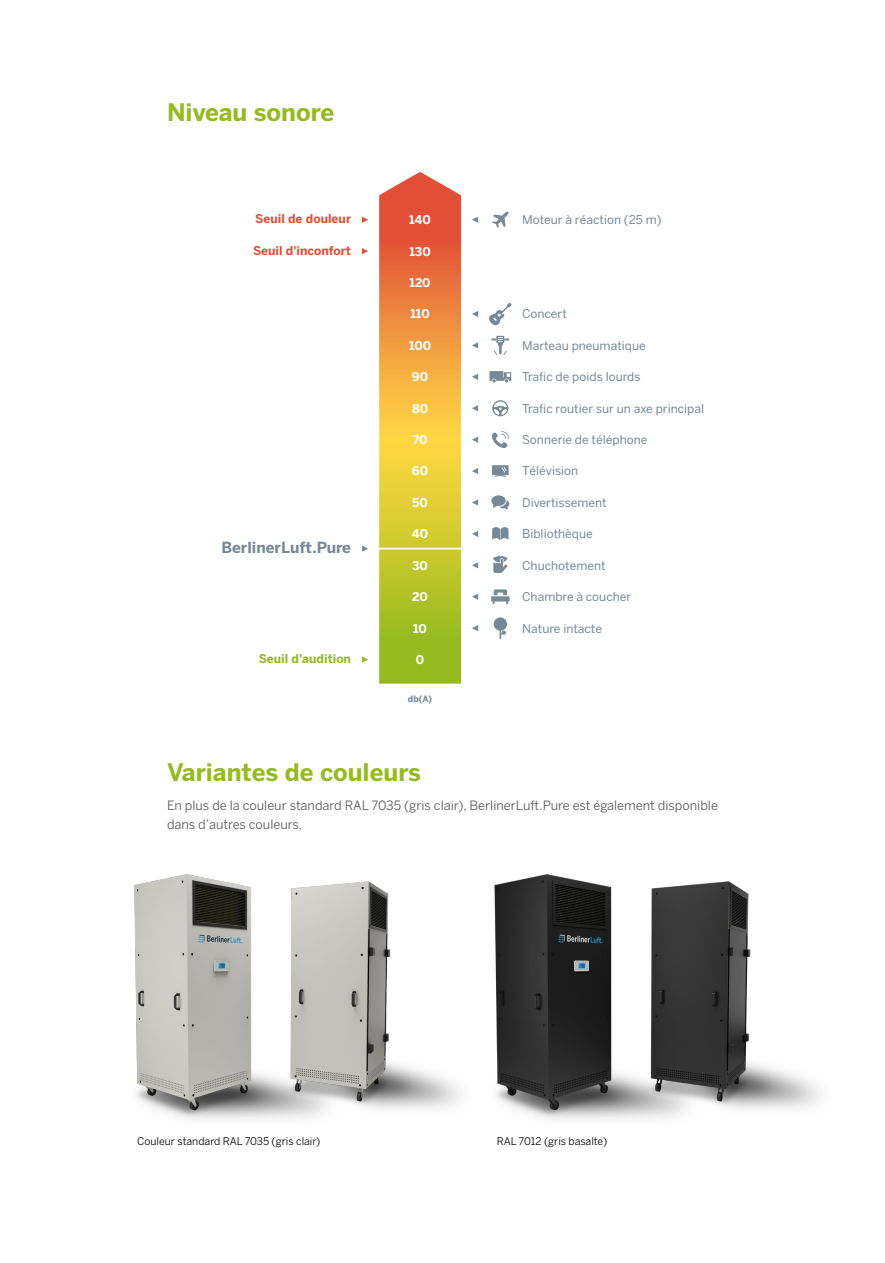
<style>
.page{position:relative;width:885px;height:1263px;background:#fff}
.page>*{position:absolute;margin:0;border:0;box-sizing:border-box;transform-origin:0 0}
.t1{font:700 24px "Benton Sans";color:#95bb20}
.t2{font:700 15.3px "Benton Sans";color:#758997}
.t3{font:12.75px/19.2px "Benton Sans";color:#575756}
.t4{font:12px "Benton Sans";color:#758997}
.t5{font:700 12px "Benton Sans";color:#fff}
.t6{font:700 12px "Benton Sans";color:#e24f36}
.t7{font:700 12px "Benton Sans";color:#95bb20}
.t8{font:10.5px "Benton Sans";color:#000}
.t9{font:700 8.7px "Benton Sans";color:#758997}
</style>
<div class="page">
<img style="left:134px;top:874px;width:326px;height:246px">
<img style="left:494px;top:874px;width:326px;height:246px">
<svg style="left:472px;top:217px;width:6px;height:6px"></svg>
<svg style="left:472px;top:311px;width:6px;height:6px"></svg>
<svg style="left:472px;top:342px;width:6px;height:6px"></svg>
<svg style="left:472px;top:405px;width:6px;height:6px"></svg>
<svg style="left:472px;top:468px;width:6px;height:6px"></svg>
<svg style="left:472px;top:436px;width:6px;height:7px"></svg>
<svg style="left:472px;top:374px;width:6px;height:6px"></svg>
<svg style="left:472px;top:499px;width:6px;height:7px"></svg>
<svg style="left:472px;top:531px;width:6px;height:6px"></svg>
<svg style="left:472px;top:562px;width:6px;height:6px"></svg>
<svg style="left:472px;top:594px;width:6px;height:6px"></svg>
<svg style="left:472px;top:625px;width:6px;height:6px"></svg>
<svg style="left:362px;top:217px;width:6px;height:6px"></svg>
<svg style="left:362px;top:248px;width:6px;height:6px"></svg>
<svg style="left:362px;top:656px;width:6px;height:7px"></svg>
<svg style="left:362px;top:545px;width:6px;height:7px"></svg>
<svg style="left:379px;top:172px;width:82px;height:512px;background:#daa93b"></svg>
<svg style="left:493px;top:617px;width:14px;height:22px"></svg>
<svg style="left:492px;top:400px;width:16px;height:16px"></svg>
<svg style="left:492px;top:211px;width:16px;height:17px"></svg>
<svg style="left:489px;top:303px;width:22px;height:22px"></svg>
<svg style="left:491px;top:336px;width:18px;height:19px"></svg>
<svg style="left:489px;top:371px;width:22px;height:12px"></svg>
<svg style="left:491px;top:431px;width:18px;height:17px"></svg>
<svg style="left:492px;top:465px;width:16px;height:12px"></svg>
<svg style="left:491px;top:495px;width:18px;height:15px"></svg>
<svg style="left:492px;top:527px;width:16px;height:14px"></svg>
<svg style="left:493px;top:556px;width:15px;height:17px"></svg>
<svg style="left:491px;top:589px;width:18px;height:15px"></svg>
<hr style="left:377px;top:548px;width:85px;height:1px;background:#fff">
<h1 class="t1" style="left:167px;top:98px;width:169px">Niveau sonore</h1>
<p class="t6" style="left:255px;top:212px;width:97px">Seuil de douleur</p>
<p class="t6" style="left:253px;top:243px;width:100px">Seuil d'inconfort</p>
<p class="t2" style="left:221px;top:538px;width:131px">BerlinerLuft.Pure</p>
<p class="t7" style="left:259px;top:651px;width:94px">Seuil d'audition</p>
<p class="t5" style="left:409px;top:213px;width:23px">140</p>
<p class="t5" style="left:409px;top:244px;width:23px">130</p>
<p class="t5" style="left:409px;top:275px;width:23px">120</p>
<p class="t5" style="left:410px;top:307px;width:21px">110</p>
<p class="t5" style="left:409px;top:338px;width:24px">100</p>
<p class="t5" style="left:412px;top:370px;width:18px">90</p>
<p class="t5" style="left:412px;top:401px;width:18px">80</p>
<p class="t5" style="left:412px;top:432px;width:16px">70</p>
<p class="t5" style="left:412px;top:464px;width:18px">60</p>
<p class="t5" style="left:412px;top:495px;width:17px">50</p>
<p class="t5" style="left:412px;top:527px;width:18px">40</p>
<p class="t5" style="left:412px;top:558px;width:17px">30</p>
<p class="t5" style="left:412px;top:590px;width:17px">20</p>
<p class="t5" style="left:413px;top:621px;width:15px">10</p>
<p class="t5" style="left:416px;top:652px;width:10px">0</p>
<p class="t9" style="left:408px;top:693px;width:26px">db(A)</p>
<p class="t4" style="left:522px;top:213px;width:141px">Moteur à réaction (25 m)</p>
<p class="t4" style="left:522px;top:307px;width:46px">Concert</p>
<p class="t4" style="left:522px;top:338px;width:125px">Marteau pneumatique</p>
<p class="t4" style="left:522px;top:370px;width:120px">Trafic de poids lourds</p>
<p class="t4" style="left:522px;top:401px;width:183px">Trafic routier sur un axe principal</p>
<p class="t4" style="left:522px;top:432px;width:127px">Sonnerie de téléphone</p>
<p class="t4" style="left:522px;top:464px;width:58px">Télévision</p>
<p class="t4" style="left:522px;top:495px;width:86px">Divertissement</p>
<p class="t4" style="left:522px;top:527px;width:72px">Bibliothèque</p>
<p class="t4" style="left:522px;top:558px;width:85px">Chuchotement</p>
<p class="t4" style="left:522px;top:590px;width:111px">Chambre à coucher</p>
<p class="t4" style="left:522px;top:621px;width:81px">Nature intacte</p>
<h1 class="t1" style="left:167px;top:758px;width:255px">Variantes de couleurs</h1>
<p class="t3" style="left:167px;top:795px;width:552px">En plus de la couleur standard RAL 7035 (gris clair), BerlinerLuft.Pure est également disponible dans d’autres couleurs.</p>
<p class="t8" style="left:137px;top:1135px;width:185px">Couleur standard RAL 7035 (gris clair)</p>
<p class="t8" style="left:496px;top:1135px;width:112px">RAL 7012 (gris basalte)</p>
</div>
